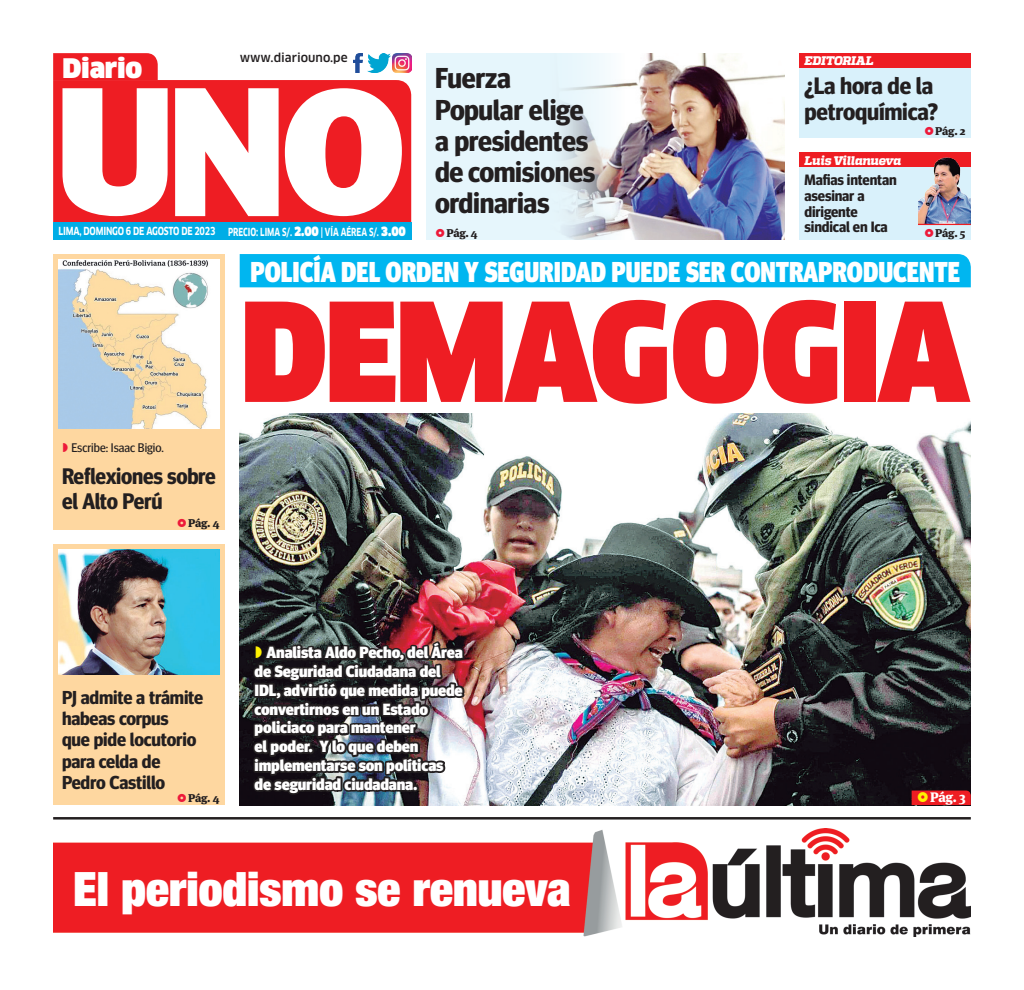
<style>
.page{position:relative;width:1024px;height:990px;background:#fff}
.page>*{position:absolute;margin:0;border:0;box-sizing:border-box;transform-origin:0 0}
.t1{font:133.75px "Clan Pro Narr Ultra";letter-spacing:-.02em;color:#ee1d23}
.t2{font:900 condensed 47.5px "Helvetica Neue LT Std";color:#fff}
.t3{font:700 28.75px/31.2px "Meta Head OT";letter-spacing:-.01em;color:#231f20}
.t4{font:900 28.75px "Meta Head OT";color:#fff;scale:.87 1}
.t5{font:900 26.38px "Clan Pro";letter-spacing:-.01em;color:#fff}
.t6{font:700 23.75px "Meta Head OT";letter-spacing:-.01em;color:#231f20}
.t7{font:700 22.5px/25px "Meta Head OT";letter-spacing:-.01em;color:#231f20}
.t8{font:700 18.75px/21.2px "Meta Head OT";letter-spacing:-.01em;color:#231f20}
.t9{font:900 16.25px/18.8px "Meta Head OT";letter-spacing:-.01em;color:#fff}
.t10{font:700 15px/15.6px "Meta Head OT";letter-spacing:-.01em;color:#231f20}
.t11{font:900 13.75px "Meta Serif Pro";color:#fff}
.t12{font:italic 800 12.5px "Quadon";letter-spacing:-.02em;color:#fff}
.t13{font:12.5px "Meta Head OT";color:#231f20}
.t14{font:500 11.88px "Clan Pro";color:#231f20}
.t15{font:900 11.25px "Meta Serif Pro";letter-spacing:-.015em;color:#231f20}
.t16{font:700 10.88px "Clan Pro";letter-spacing:-.02em;color:#fff;scale:.72 1}
.t17{font:700 10.88px "Clan Pro";letter-spacing:-.02em;color:#fff;scale:.78 1}
.s1{font-family:"Clan Pro Extd Ultra";font-weight:400;font-size:12.5px}
</style>
<div class="page">
<img style="left:240px;top:414px;width:731px;height:391px">
<svg style="left:53px;top:80px;width:358px;height:143px;background:#e4242c"></svg>
<div style="left:53px;top:53px;width:105px;height:27px;background:#ee1d23"></div>
<div style="left:53px;top:223px;width:358px;height:17px;background:#00ade6"></div>
<svg style="left:62px;top:88px;width:106px;height:128px"></svg>
<svg style="left:175px;top:88px;width:104px;height:128px"></svg>
<svg style="left:285px;top:88px;width:117px;height:128px"></svg>
<img style="left:354px;top:53px;width:8px;height:19px">
<img style="left:367px;top:53px;width:23px;height:19px">
<img style="left:392px;top:53px;width:19px;height:19px">
<div style="left:799px;top:68px;width:172px;height:70px;background:#d9f1fb"></div>
<div style="left:799px;top:53px;width:172px;height:15px;background:#ee1d23"></div>
<div style="left:240px;top:254px;width:731px;height:33px;background:#00b6f0"></div>
<hr style="left:53px;top:817px;width:918px;height:3px;background:#231f20">
<img style="left:53px;top:828px;width:917px;height:109px">
<div style="left:799px;top:167px;width:172px;height:73px;background:#d9f1fb"></div>
<div style="left:799px;top:153px;width:172px;height:14px;background:#ee1d23"></div>
<img style="left:918px;top:157px;width:53px;height:67px">
<hr style="left:918px;top:224px;width:53px;height:1px;background:#ee1d23">
<div style="left:53px;top:544px;width:172px;height:261px;background:#fed7a0"></div>
<div style="left:53px;top:254px;width:172px;height:276px;background:#fed7a0"></div>
<img style="left:58px;top:259px;width:161px;height:169px">
<img style="left:58px;top:549px;width:161px;height:126px">
<div style="left:426px;top:53px;width:358px;height:187px;background:#e6f6fc"></div>
<img style="left:562px;top:53px;width:222px;height:187px">
<svg style="left:911px;top:791px;width:60px;height:14px"></svg>
<img style="left:251px;top:621px;width:217px;height:176px">
<p class="t5" style="left:62px;top:53px;width:81px">Diario</p>
<p class="t14" style="left:240px;top:51px;width:109px">www.diariouno.pe</p>
<p class="t17" style="left:59px;top:225px;width:203px">LIMA, DOMINGO 6 DE AGOSTO DE 2023</p>
<p class="t16" style="left:228px;top:226px;width:248px">PRECIO: LIMA S/. <span class="s1">2.00</span> | VÍA AÉREA S/. <span class="s1">3.00</span></p>
<p class="t3" style="left:435px;top:62px;width:77px">Fuerza</p>
<p class="t3" style="left:435px;top:94px;width:150px">Popular elige</p>
<p class="t3" style="left:435px;top:125px;width:155px">a presidentes</p>
<p class="t3" style="left:435px;top:156px;width:162px">de comisiones ordinarias</p>
<p class="t15" style="left:446px;top:223px;width:33px">Pág. 4</p>
<p class="t12" style="left:804px;top:54px;width:70px">EDITORIAL</p>
<p class="t6" style="left:804px;top:71px;width:130px">¿La hora de la</p>
<p class="t6" style="left:804px;top:98px;width:135px">petroquímica?</p>
<p class="t15" style="left:935px;top:122px;width:32px">Pág. 2</p>
<p class="t12" style="left:804px;top:153px;width:98px">Luis Villanueva</p>
<p class="t10" style="left:804px;top:172px;width:94px">Mafias intentan asesinar a</p>
<p class="t10" style="left:804px;top:203px;width:55px">dirigente</p>
<p class="t10" style="left:804px;top:219px;width:85px">sindical en Ica</p>
<p class="t15" style="left:935px;top:223px;width:32px">Pág. 5</p>
<p class="t13" style="left:71px;top:441px;width:94px">Escribe: Isaac Bigio.</p>
<p class="t7" style="left:62px;top:463px;width:155px">Reflexiones sobre el Alto Perú</p>
<p class="t15" style="left:188px;top:513px;width:33px">Pág. 4</p>
<p class="t4" style="left:250px;top:255px;width:817px">POLICÍA DEL ORDEN Y SEGURIDAD PUEDE SER CONTRAPRODUCENTE</p>
<p class="t1" style="left:240px;top:275px;width:730px">DEMAGOGIA</p>
<p class="t8" style="left:62px;top:686px;width:143px">PJ admite a trámite habeas corpus</p>
<p class="t8" style="left:62px;top:729px;width:136px">que pide locutorio para celda de</p>
<p class="t8" style="left:62px;top:771px;width:105px">Pedro Castillo</p>
<p class="t15" style="left:188px;top:789px;width:33px">Pág. 4</p>
<p class="t9" style="left:255px;top:643px;width:210px;text-indent:12px">Analista Aldo Pecho, del Área de Seguridad Ciudadana del<br>IDL, advirtió que medida puede convertirnos en un Estado policiaco para mantener<br>el poder. Y lo que deben implementarse son políticas de seguridad ciudadana.</p>
<p class="t11" style="left:930px;top:786px;width:37px">Pág. 3</p>
<p class="t2" style="left:73px;top:858px;width:499px">El periodismo se renueva</p>
</div>
